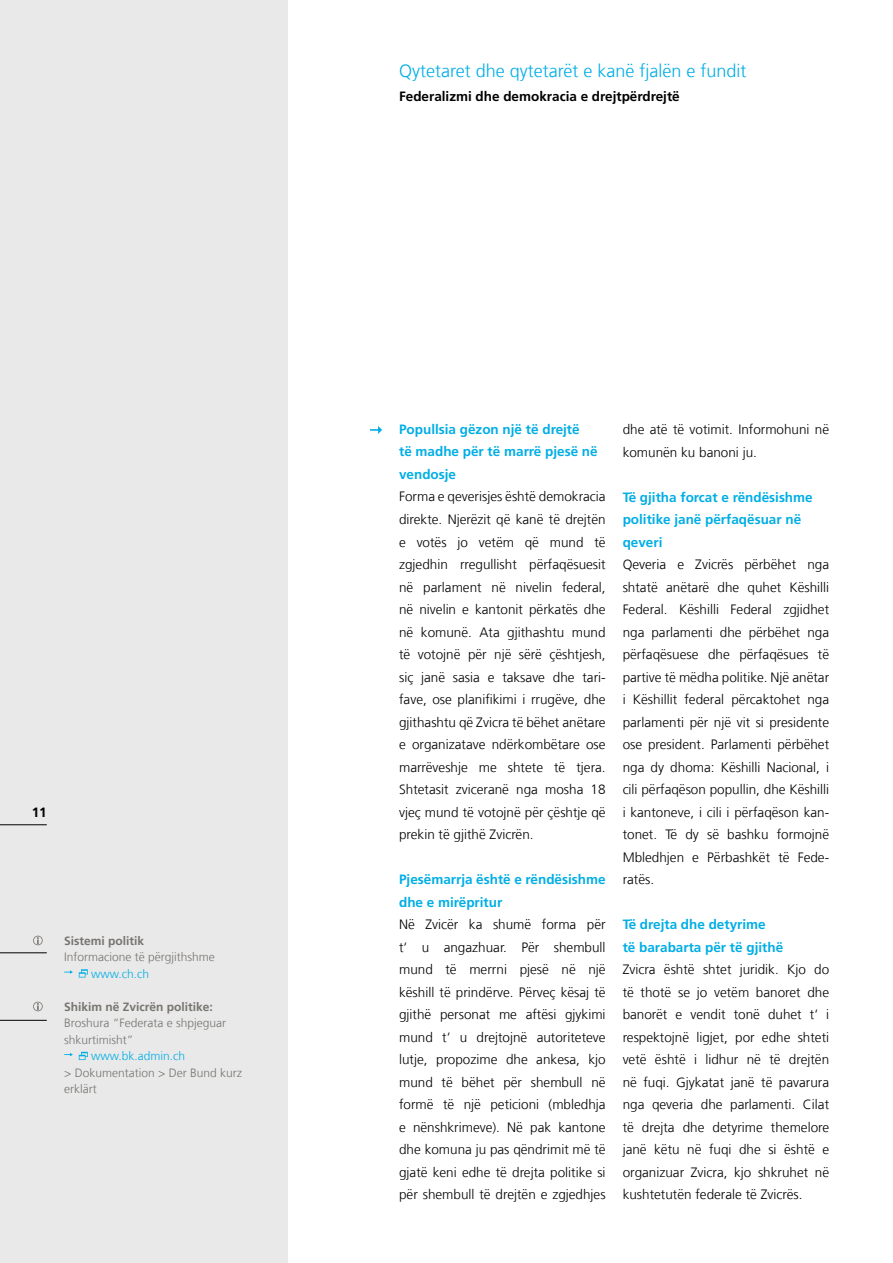
<style>
.page{position:relative;width:893px;height:1263px;background:#fff}
.page>*{position:absolute;margin:0;border:0;box-sizing:border-box;transform-origin:0 0}
.t1{font:300 18px "Frutiger LT Com";color:#00aee5}
.t2{font:300 13.5px/22.5px "Frutiger LT Com";color:#000;text-align:justify}
.t3{font:700 13.5px/22.5px "Frutiger LT Com";color:#00aee5}
.t4{font:700 13.5px "Frutiger LT Com";color:#000}
.t5{font:300 12px/16.5px "Frutiger LT Com";color:#777470}
.t6{font:700 12px "Frutiger LT Com";color:#777470}
.t7{font:300 12px "Frutiger LT Com";color:#00aee5}
</style>
<div class="page">
<div style="left:0;top:0;width:287px;height:1263px;background:#e9e9e9"></div>
<svg style="left:370px;top:426px;width:12px;height:8px"></svg>
<hr style="left:0;top:824px;width:47px;height:1px;background:#000">
<hr style="left:0;top:952px;width:47px;height:1px;background:#000">
<hr style="left:0;top:1020px;width:47px;height:1px;background:#000">
<svg style="left:33px;top:936px;width:10px;height:9px"></svg>
<svg style="left:64px;top:969px;width:24px;height:8px"></svg>
<svg style="left:33px;top:1002px;width:10px;height:9px"></svg>
<svg style="left:64px;top:1052px;width:24px;height:8px"></svg>
<p class="t4" style="left:32px;top:804px;width:17px">11</p>
<p class="t6" style="left:64px;top:933px;width:82px">Sistemi politik</p>
<p class="t5" style="left:64px;top:949px;width:152px">Informacione të përgjithshme</p>
<p class="t7" style="left:91px;top:966px;width:60px">www.ch.ch</p>
<p class="t6" style="left:64px;top:999px;width:150px">Shikim në Zvicrën politike:</p>
<p class="t5" style="left:64px;top:1015px;width:163px">Broshura “Federata e shpjeguar shkurtimisht”</p>
<p class="t7" style="left:91px;top:1049px;width:96px">www.bk.admin.ch</p>
<p class="t5" style="left:64px;top:1064px;width:179px">&gt; Dokumentation &gt; Der Bund kurz erklärt</p>
<h1 class="t1" style="left:399px;top:61px;width:349px">Qytetaret dhe qytetarët e kanë fjalën e fundit</h1>
<p class="t4" style="left:399px;top:89px;width:282px">Federalizmi dhe demokracia e drejtpërdrejtë</p>
<p class="t3" style="left:399px;top:418px;width:200px">Popullsia gëzon një të drejtë<br>të madhe për të marrë pjesë në vendosje</p>
<p class="t2" style="left:399px;top:486px;width:208px">Forma e qeverisjes është demokracia direkte. Njerëzit që kanë të drejtën e votës jo vetëm që mund të zgjedhin rregullisht përfaqësuesit në parlament në nivelin federal, në nivelin e kantonit përkatës dhe në komunë. Ata gjithashtu mund të votojnë për një sërë çështjesh, siç janë sasia e taksave dhe tari&shy;fave, ose planifikimi i rrugëve, dhe gjithashtu që Zvicra të bëhet anëtare e organizatave ndërkombëtare ose marrëveshje me shtete të tjera.<br>Shtetasit zviceranë nga mosha 18 vjeç mund të votojnë për çështje që prekin të gjithë Zvicrën.</p>
<p class="t3" style="left:399px;top:868px;width:208px">Pjesëmarrja është e rëndësishme dhe e mirëpritur</p>
<p class="t2" style="left:399px;top:913px;width:208px">Në Zvicër ka shumë forma për t‘ u angazhuar. Për shembull mund të merrni pjesë në një këshill të prindërve. Përveç kësaj të gjithë personat me aftësi gjykimi mund t‘ u drejtojnë autoriteteve lutje, propozime dhe ankesa, kjo mund të bëhet për shembull në formë të një peticioni (mbledhja e nënshkrimeve). Në pak kantone dhe komuna ju pas qëndrimit më të gjatë keni edhe të drejta politike si për shembull të drejtën e zgjedhjes</p>
<p class="t2" style="left:623px;top:418px;width:208px">dhe atë të votimit. Informohuni në komunën ku banoni ju.</p>
<p class="t3" style="left:623px;top:486px;width:192px">Të gjitha forcat e rëndësishme politike janë përfaqësuar në qeveri</p>
<p class="t2" style="left:623px;top:553px;width:208px">Qeveria e Zvicrës përbëhet nga shtatë anëtarë dhe quhet Këshilli Federal. Këshilli Federal zgjidhet nga parlamenti dhe përbëhet nga përfaqësuese dhe përfaqësues të partive të mëdha politike. Një anëtar i Këshillit federal përcaktohet nga parlamenti për një vit si presidente ose president. Parlamenti përbëhet nga dy dhoma: Këshilli Nacional, i cili përfaqëson popullin, dhe Këshilli i kantoneve, i cili i përfaqëson kan&shy;tonet. Të dy së bashku formojnë Mbledhjen e Përbashkët të Fede&shy;ratës.</p>
<p class="t3" style="left:623px;top:913px;width:162px">Të drejta dhe detyrime<br>të barabarta për të gjithë</p>
<p class="t2" style="left:623px;top:958px;width:208px">Zvicra është shtet juridik. Kjo do të thotë se jo vetëm banoret dhe banorët e vendit tonë duhet t‘ i respektojnë ligjet, por edhe shteti vetë është i lidhur në të drejtën në fuqi. Gjykatat janë të pavarura nga qeveria dhe parlamenti. Cilat të drejta dhe detyrime themelore janë këtu në fuqi dhe si është e organizuar Zvicra, kjo shkruhet në kushtetutën federale të Zvicrës.</p>
</div>
